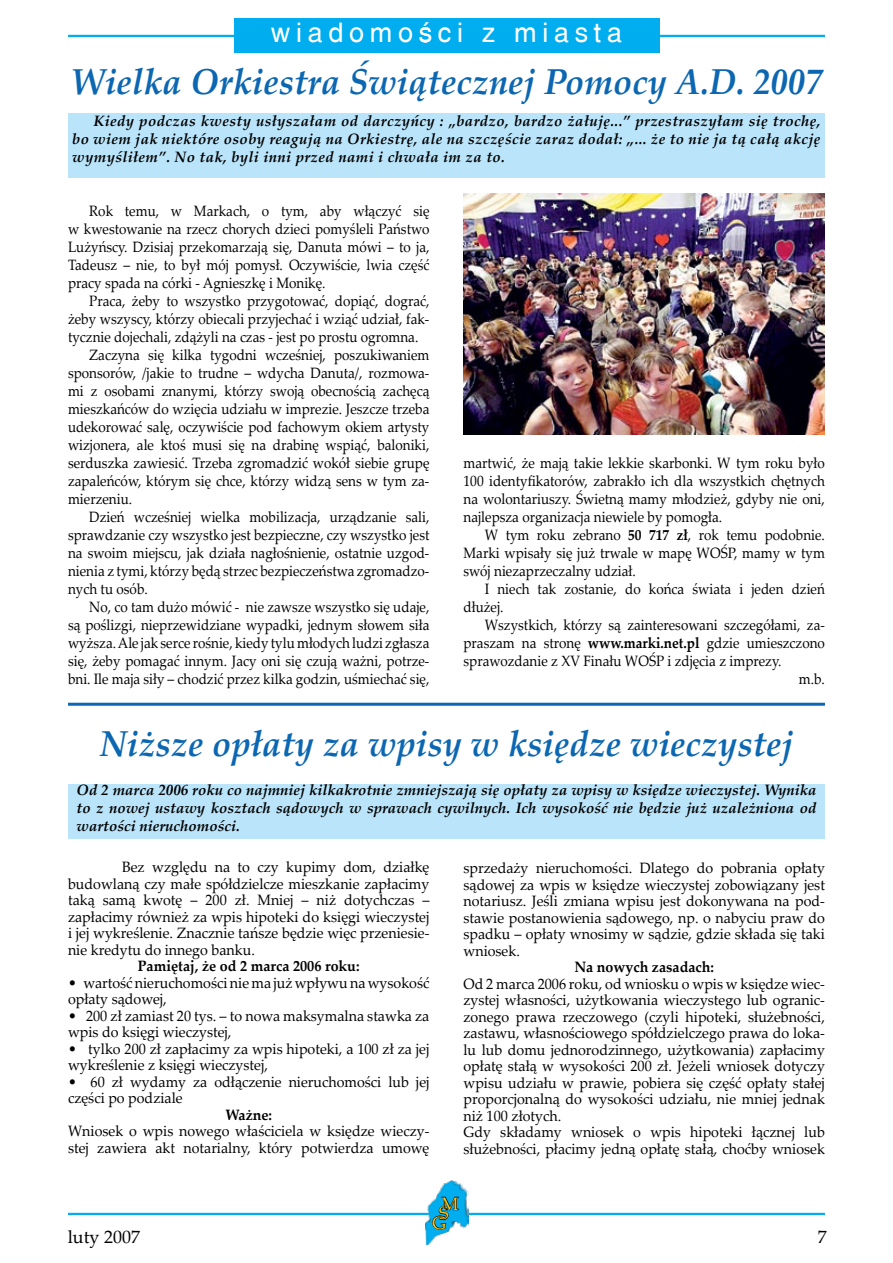
<style>
.page{position:relative;width:893px;height:1263px;background:#fff}
.page>*{position:absolute;margin:0;border:0;box-sizing:border-box;transform-origin:0 0}
.t1{font:italic 700 36px "Palatino Linotype";color:#0c67b2;scale:.96 1}
.t2{font:27px "Switzerland";letter-spacing:.21em;color:#fff}
.t3{font:18px "Palatino Linotype";color:#000}
.t4{font:18px "Book Antiqua";color:#fdc215}
.t5{font:15px/18px "Palatino Linotype";color:#000;text-align:justify;scale:.9 1}
.t6{font:15px/16.5px "Palatino Linotype";color:#000;scale:.95 1}
.t7{font:italic 700 15px/18px "Palatino Linotype";letter-spacing:.01em;color:#000;text-align:justify}
.t8{font:700 15px "Palatino Linotype";color:#000;scale:.95 1}
.s1{font-weight:700}
</style>
<div class="page">
<hr style="left:68px;top:35px;width:757px;height:2px;background:#00adef">
<div style="left:234px;top:19px;width:425px;height:34px;background:#00adef"></div>
<hr style="left:68px;top:1213px;width:757px;height:2px;background:#00adef">
<img style="left:425px;top:1180px;width:43px;height:64px">
<svg style="left:432px;top:1196px;width:27px;height:34px"></svg>
<div style="left:68px;top:113px;width:757px;height:64px;background:#bae4fa"></div>
<img style="left:463px;top:193px;width:362px;height:241px">
<hr style="left:68px;top:703px;width:757px;height:3px;background:#0a67b2">
<div style="left:68px;top:784px;width:757px;height:55px;background:#bae4fa"></div>
<h2 class="t2" style="left:271px;top:17px;width:353px">wiadomości z miasta</h2>
<h1 class="t1" style="left:70px;top:57px;width:785px">Wielka Orkiestra Świątecznej Pomocy A.D. 2007</h1>
<p class="t7" style="left:72px;top:111px;width:750px;text-indent:21px">Kiedy podczas kwesty usłyszałam od darczyńcy : „bardzo, bardzo żałuję...” przestraszyłam się trochę, bo wiem jak niektóre osoby reagują na Orkiestrę, ale na szczęście zaraz dodał: „... że to nie ja tą całą akcję wymyśliłem”. No tak, byli inni przed nami i chwała im za to.</p>
<p class="t5" style="left:68px;top:201px;width:403px;text-indent:21px">Rok temu, w Markach, o tym, aby włączyć się w kwestowanie na rzecz chorych dzieci pomyśleli Państwo Lużyńscy. Dzisiaj przekomarzają się, Danuta mówi – to ja, Tadeusz – nie, to był mój pomysł. Oczywiście, lwia część pracy spada na córki - Agnieszkę i Monikę.</p>
<p class="t5" style="left:89px;top:291px;width:379px">Praca, żeby to wszystko przygotować, dopiąć, dograć,</p>
<p class="t5" style="left:68px;top:309px;width:403px">żeby wszyscy, którzy obiecali przyjechać i wziąć udział, fak-</p>
<p class="t5" style="left:68px;top:327px;width:391px">tycznie dojechali, zdążyli na czas - jest po prostu ogromna.</p>
<p class="t5" style="left:89px;top:345px;width:379px">Zaczyna się kilka tygodni wcześniej, poszukiwaniem</p>
<p class="t5" style="left:68px;top:363px;width:403px">sponsorów, /jakie to trudne – wdycha Danuta/, rozmowa-</p>
<p class="t5" style="left:68px;top:381px;width:403px">mi z osobami znanymi, którzy swoją obecnością zachęcą</p>
<p class="t5" style="left:68px;top:399px;width:403px">mieszkańców do wzięcia udziału w imprezie. Jeszcze trzeba</p>
<p class="t5" style="left:68px;top:417px;width:403px">udekorować salę, oczywiście pod fachowym okiem artysty</p>
<p class="t5" style="left:68px;top:435px;width:403px">wizjonera, ale ktoś musi się na drabinę wspiąć, baloniki,</p>
<p class="t5" style="left:68px;top:453px;width:403px">serduszka zawiesić. Trzeba zgromadzić wokół siebie grupę</p>
<p class="t5" style="left:68px;top:471px;width:403px">zapaleńców, którym się chce, którzy widzą sens w tym za-</p>
<p class="t5" style="left:68px;top:489px;width:73px">mierzeniu.</p>
<p class="t5" style="left:89px;top:507px;width:379px">Dzień wcześniej wielka mobilizacja, urządzanie sali,</p>
<p class="t5" style="left:68px;top:525px;width:403px">sprawdzanie czy wszystko jest bezpieczne, czy wszystko jest</p>
<p class="t5" style="left:68px;top:543px;width:403px">na swoim miejscu, jak działa nagłośnienie, ostatnie uzgod-</p>
<p class="t5" style="left:68px;top:561px;width:403px">nienia z tymi, którzy będą strzec bezpieczeństwa zgromadzo-</p>
<p class="t5" style="left:68px;top:579px;width:90px">nych tu osób.</p>
<p class="t5" style="left:89px;top:597px;width:379px">No, co tam dużo mówić - nie zawsze wszystko się udaje,</p>
<p class="t5" style="left:68px;top:615px;width:403px">są poślizgi, nieprzewidziane wypadki, jednym słowem siła</p>
<p class="t5" style="left:68px;top:633px;width:403px">wyższa. Ale jak serce rośnie, kiedy tylu młodych ludzi zgłasza</p>
<p class="t5" style="left:68px;top:651px;width:403px">się, żeby pomagać innym. Jacy oni się czują ważni, potrze-</p>
<p class="t5" style="left:68px;top:669px;width:403px">bni. Ile maja siły – chodzić przez kilka godzin, uśmiechać się,</p>
<p class="t5" style="left:463px;top:453px;width:403px">martwić, że mają takie lekkie skarbonki. W tym roku było 100 identyfikatorów, zabrakło ich dla wszystkich chętnych na wolontariuszy. Świetną mamy młodzież, gdyby nie oni, najlepsza organizacja niewiele by pomogła.</p>
<p class="t5" style="left:463px;top:525px;width:403px;text-indent:21px">W tym roku zebrano <span class="s1">50 717 zł</span>, rok temu podobnie.<br>Marki wpisały się już trwale w mapę WOŚP, mamy w tym swój niezaprzeczalny udział.</p>
<p class="t5" style="left:463px;top:579px;width:403px;text-indent:21px">I niech tak zostanie, do końca świata i jeden dzień dłużej.</p>
<p class="t5" style="left:485px;top:615px;width:379px">Wszystkich, którzy są zainteresowani szczegółami, za-</p>
<p class="t5" style="left:463px;top:633px;width:403px">praszam na stronę <span class="s1">www.marki.net.pl</span> gdzie umieszczono</p>
<p class="t5" style="left:463px;top:651px;width:355px">sprawozdanie z XV Finału WOŚP i zdjęcia z imprezy.</p>
<p class="t5" style="left:799px;top:669px;width:31px">m.b.</p>
<h1 class="t1" style="left:100px;top:718px;width:723px">Niższe opłaty za wpisy w księdze wieczystej</h1>
<p class="t7" style="left:77px;top:780px;width:741px">Od 2 marca 2006 roku co najmniej kilkakrotnie zmniejszają się opłaty za wpisy w księdze wieczystej. Wynika to z nowej ustawy kosztach sądowych w sprawach cywilnych. Ich wysokość nie będzie już uzależniona od wartości nieruchomości.</p>
<p class="t6" style="left:68px;top:858px;width:382px;text-align:justify;text-indent:54px">Bez względu na to czy kupimy dom, działkę budowlaną czy małe spółdzielcze mieszkanie zapłacimy taką samą kwotę – 200 zł. Mniej – niż dotychczas – zapłacimy również za wpis hipoteki do księgi wieczystej i jej wykreślenie. Znacznie tańsze będzie więc przeniesie&shy;nie kredytu do innego banku.</p>
<p class="t8" style="left:138px;top:955px;width:235px">Pamiętaj, że od 2 marca 2006 roku:</p>
<p class="t6" style="left:68px;top:974px;width:382px">• wartość nieruchomości nie ma już wpływu na wysokość opłaty sądowej,</p>
<p class="t6" style="left:68px;top:1007px;width:382px">• 200 zł zamiast 20 tys. – to nowa maksymalna stawka za wpis do księgi wieczystej,</p>
<p class="t6" style="left:68px;top:1040px;width:382px">• tylko 200 zł zapłacimy za wpis hipoteki, a 100 zł za jej wykreślenie z księgi wieczystej,</p>
<p class="t6" style="left:68px;top:1073px;width:382px">• 60 zł wydamy za odłączenie nieruchomości lub jej części po podziale</p>
<p class="t8" style="left:225px;top:1104px;width:51px">Ważne:</p>
<p class="t6" style="left:68px;top:1122px;width:382px">Wniosek o wpis nowego właściciela w księdze wieczy&shy;stej zawiera akt notarialny, który potwierdza umowę</p>
<p class="t6" style="left:463px;top:859px;width:382px;text-align:justify">sprzedaży nieruchomości. Dlatego do pobrania opłaty sądowej za wpis w księdze wieczystej zobowiązany jest notariusz. Jeśli zmiana wpisu jest dokonywana na pod&shy;stawie postanowienia sądowego, np. o nabyciu praw do spadku – opłaty wnosimy w sądzie, gdzie składa się taki wniosek.</p>
<p class="t8" style="left:574px;top:956px;width:149px">Na nowych zasadach:</p>
<p class="t6" style="left:463px;top:975px;width:382px">Od 2 marca 2006 roku, od wniosku o wpis w księdze wiec&shy;zystej własności, użytkowania wieczystego lub ogranic&shy;zonego prawa rzeczowego (czyli hipoteki, służebności, zastawu, własnościowego spółdzielczego prawa do loka&shy;lu lub domu jednorodzinnego, użytkowania) zapłacimy opłatę stałą w wysokości 200 zł. Jeżeli wniosek dotyczy wpisu udziału w prawie, pobiera się część opłaty stałej proporcjonalną do wysokości udziału, nie mniej jednak niż 100 złotych.<br>Gdy składamy wniosek o wpis hipoteki łącznej lub służebności, płacimy jedną opłatę stałą, choćby wniosek</p>
<p class="t3" style="left:68px;top:1224px;width:74px">luty 2007</p>
<p class="t4" style="left:441px;top:1191px;width:19px">M</p>
<p class="t4" style="left:439px;top:1200px;width:11px">S</p>
<p class="t4" style="left:432px;top:1210px;width:15px">G</p>
<p class="t3" style="left:818px;top:1224px;width:10px">7</p>
</div>
